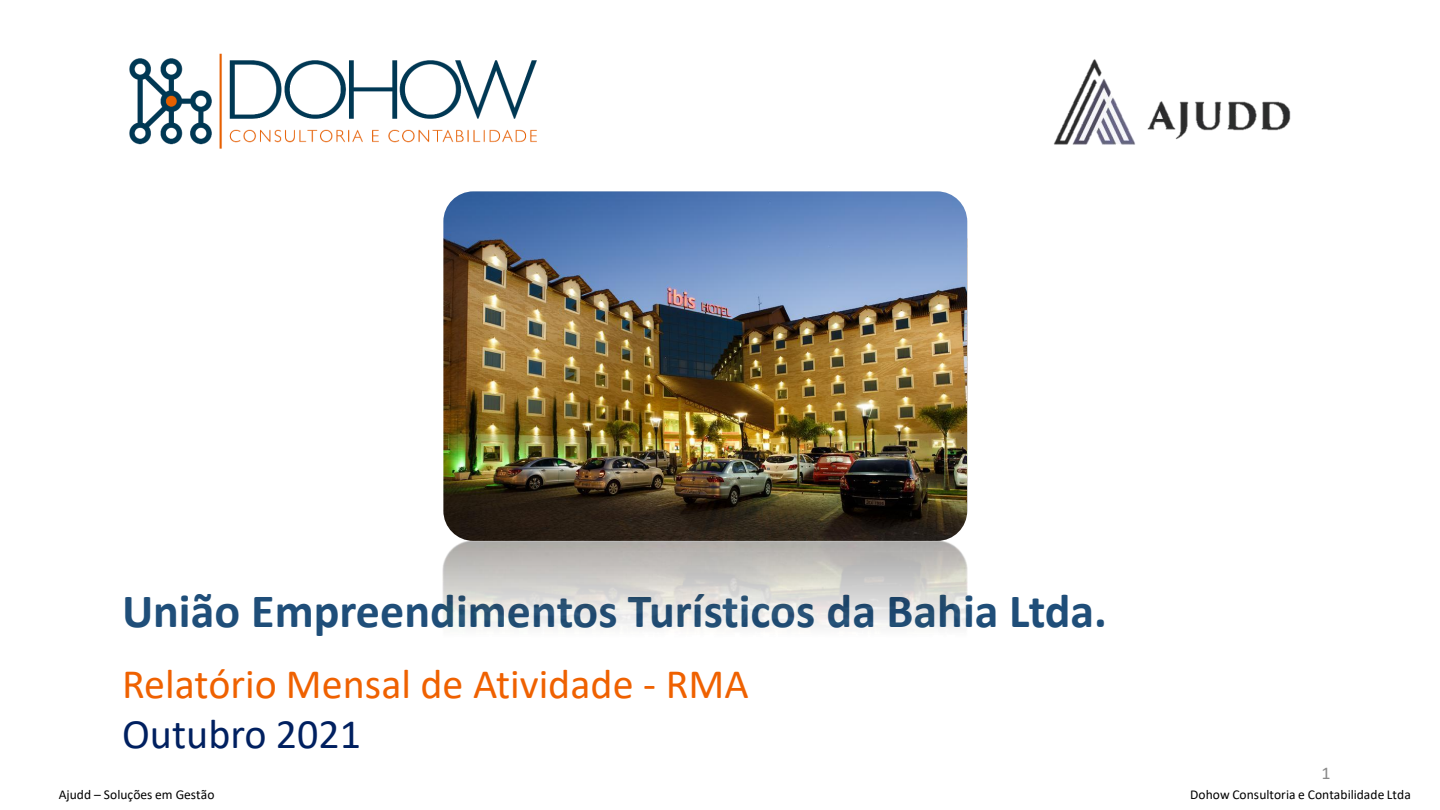
<style>
.page{position:relative;width:1440px;height:810px;background:#fff}
.page>*{position:absolute;margin:0;border:0;box-sizing:border-box;transform-origin:0 0}
.t1{font:700 48px "Calibri";color:#1f4e79}
.t2{font:42px/50.4px "Calibri";color:#ef6100}
.t3{font:18px "Calibri";color:#898989}
.t4{font:13.5px "Calibri";letter-spacing:.005em;color:#000}
.s1{color:#002060}
</style>
<div class="page">
<img style="left:443px;top:191px;width:524px;height:350px;border-radius:30px">
<img style="left:129px;top:53px;width:408px;height:96px">
<img style="left:1053px;top:59px;width:238px;height:86px">
<p class="t1" style="left:122px;top:591px;width:987px">União Empreendimentos Turísticos da Bahia Ltda.</p>
<p class="t2" style="left:122px;top:662px;width:628px">Relatório Mensal de Atividade - RMA<br><span class="s1">Outubro 2021</span></p>
<h3 class="t3" style="left:1321px;top:765px;width:11px">1</h3>
<p class="t4" style="left:59px;top:789px;width:157px">Ajudd – Soluções em Gestão</p>
<p class="t4" style="left:1190px;top:789px;width:222px">Dohow Consultoria e Contabilidade Ltda</p>
</div>
